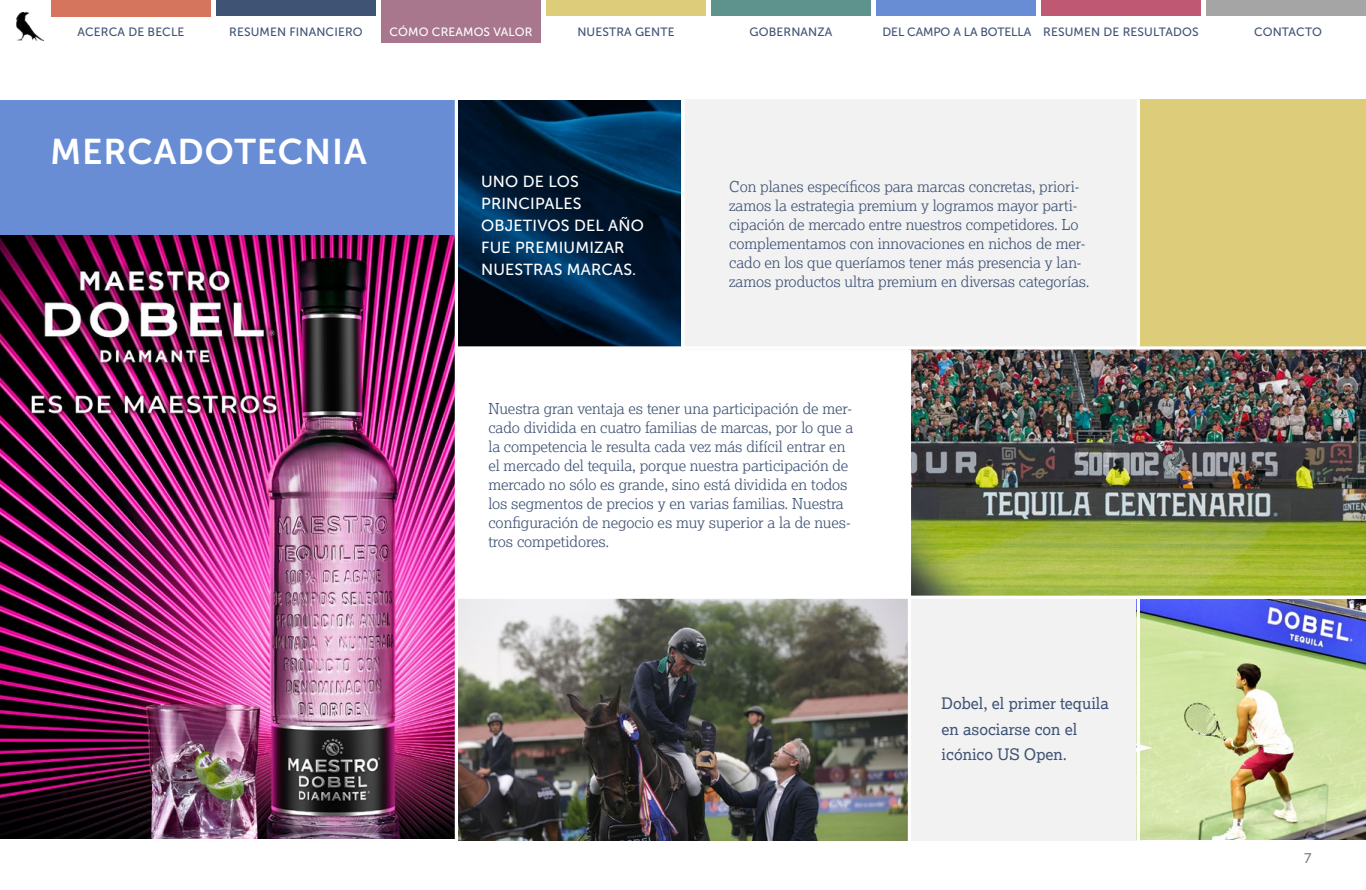
<style>
.page{position:relative;width:1366px;height:890px;background:#fff}
.page>*{position:absolute;margin:0;border:0;box-sizing:border-box;transform-origin:0 0}
.t1{font:35.6px "Museo Sans 700";letter-spacing:.025em;color:#fff}
.t2{font:16px/22px "Museo Sans 500";letter-spacing:.01em;color:#fff}
.t3{font:15.8px/25.7px "Lexia";color:#3f5375}
.t4{font:300 15px/19px "Lexia";letter-spacing:-.005em;color:#3f5375}
.t5{font:14px "Museo Sans 500";color:#808080}
.t6{font:12px "Museo Sans 500";letter-spacing:.01em;color:#3f5375}
.t7{font:12px "Museo Sans 500";letter-spacing:.01em;color:#fff}
</style>
<div class="page">
<img style="left:458px;top:100px;width:223px;height:246px">
<img style="left:458px;top:599px;width:450px;height:242px">
<img style="left:0;top:235px;width:455px;height:604px">
<div style="left:0;top:100px;width:456px;height:135px;background:#698dd4"></div>
<div style="left:682px;top:99px;width:466px;height:250px;background:#f2f2f2"></div>
<div style="left:911px;top:597px;width:231px;height:244px;background:#f2f2f2"></div>
<div style="left:1140px;top:99px;width:226px;height:249px;background:#ddcc7a"></div>
<hr style="left:455px;top:95px;width:3px;height:795px;background:#fff">
<hr style="left:682px;top:95px;width:3px;height:255px;background:#fff">
<img style="left:1140px;top:600px;width:226px;height:240px">
<img style="left:911px;top:350px;width:455px;height:246px">
<hr style="left:1137px;top:92px;width:3px;height:254px;background:#fff">
<hr style="left:455px;top:596px;width:911px;height:3px;background:#fff">
<svg style="left:458px;top:346px;width:908px;height:4px;fill:#fff"></svg>
<hr style="left:1137px;top:597px;width:3px;height:293px;background:#fff">
<div style="left:51px;top:0;width:160px;height:16px;background:#d6755e"></div>
<div style="left:216px;top:0;width:160px;height:16px;background:#3f5375"></div>
<div style="left:381px;top:0;width:160px;height:43px;background:#a8778d"></div>
<div style="left:546px;top:0;width:160px;height:16px;background:#ddcc7a"></div>
<div style="left:711px;top:0;width:160px;height:16px;background:#5d938c"></div>
<div style="left:876px;top:0;width:160px;height:16px;background:#698dd4"></div>
<div style="left:1041px;top:0;width:160px;height:16px;background:#bf5872"></div>
<div style="left:1206px;top:0;width:160px;height:16px;background:#a5a5a5"></div>
<img style="left:16px;top:13px;width:28px;height:28px">
<p class="t6" style="left:78px;top:25px;width:108px">ACERCA DE BECLE</p>
<p class="t6" style="left:229px;top:25px;width:135px">RESUMEN FINANCIERO</p>
<p class="t7" style="left:390px;top:25px;width:144px">CÓMO CREAMOS VALOR</p>
<p class="t6" style="left:577px;top:25px;width:99px">NUESTRA GENTE</p>
<p class="t6" style="left:750px;top:25px;width:84px">GOBERNANZA</p>
<p class="t6" style="left:883px;top:25px;width:318px">DEL CAMPO A LA BOTELLA RESUMEN DE RESULTADOS</p>
<p class="t6" style="left:1254px;top:25px;width:69px">CONTACTO</p>
<h1 class="t1" style="left:50px;top:132px;width:318px">MERCADOTECNIA</h1>
<p class="t2" style="left:481px;top:171px;width:164px">UNO DE LOS<br>PRINCIPALES<br>OBJETIVOS DEL AÑO<br>FUE PREMIUMIZAR<br>NUESTRAS MARCAS.</p>
<p class="t4" style="left:729px;top:177px;width:362px">Con planes específicos para marcas concretas, priori&shy;zamos la estrategia premium y logramos mayor parti&shy;cipación de mercado entre nuestros competidores. Lo complementamos con innovaciones en nichos de mer&shy;cado en los que queríamos tener más presencia y lan&shy;zamos productos ultra premium en diversas categorías.</p>
<p class="t4" style="left:488px;top:399px;width:366px">Nuestra gran ventaja es tener una participación de mer&shy;cado dividida en cuatro familias de marcas, por lo que a la competencia le resulta cada vez más difícil entrar en el mercado del tequila, porque nuestra participación de mercado no sólo es grande, sino está dividida en todos los segmentos de precios y en varias familias. Nuestra configuración de negocio es muy superior a la de nues&shy;tros competidores.</p>
<p class="t3" style="left:942px;top:690px;width:169px">Dobel, el primer tequila en asociarse con el icónico US Open.</p>
<p class="t5" style="left:1304px;top:851px;width:9px">7</p>
</div>
